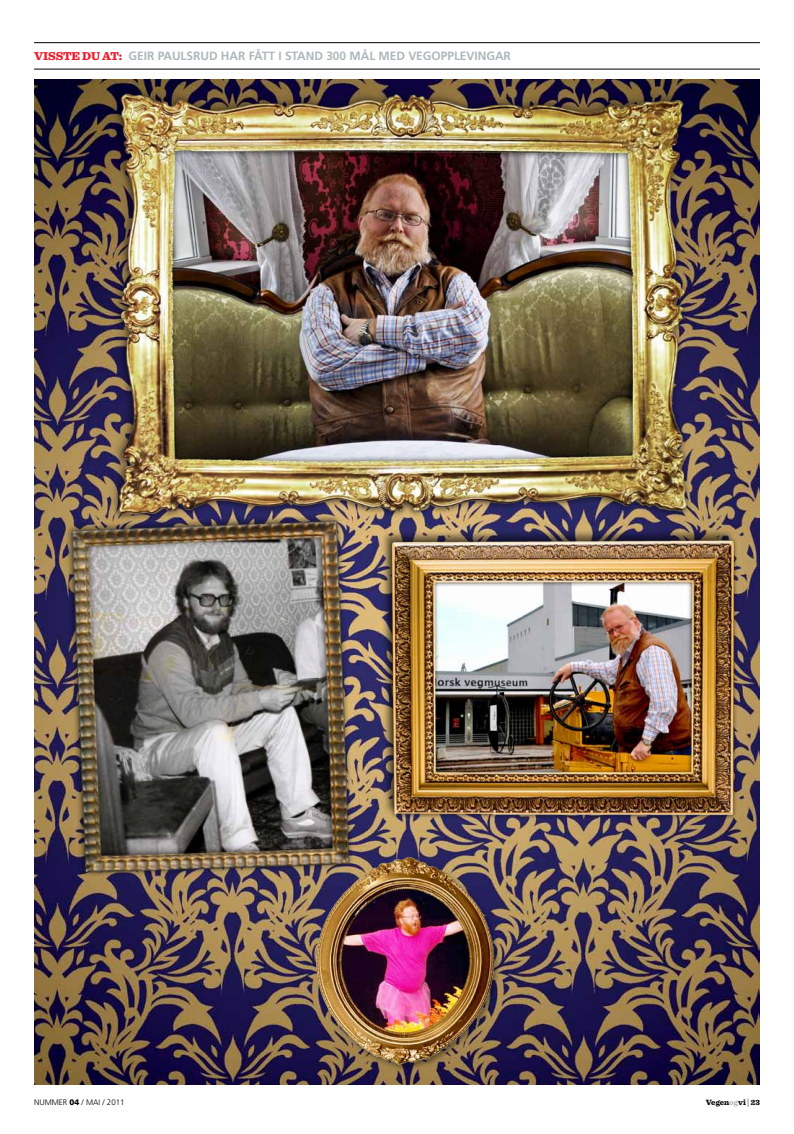
<style>
.page{position:relative;width:794px;height:1134px;background:#fff}
.page>*{position:absolute;margin:0;border:0;box-sizing:border-box;transform-origin:0 0}
.t1{font:700 12px "Frutiger LT Std";letter-spacing:-.005em;color:#b0b7bb}
.t2{font:300 8px "Frutiger LT Std";color:#000}
.t3{font:900 8px "Sentinel";color:#000}
.s1{font-family:"Sentinel";font-weight:900;color:#ed1c2e}
.s2{font-weight:900}
.s3{color:#b0b7bb}
.s4{font-weight:300;font-size:9.6px}
</style>
<div class="page">
<hr style="left:34px;top:69px;width:726px;height:1px;background:#000">
<hr style="left:34px;top:43px;width:726px;height:1px;background:#000">
<img style="left:34px;top:80px;width:726px;height:1005px">
<img style="left:313px;top:853px;width:188px;height:217px">
<img style="left:378px;top:527px;width:371px;height:297px">
<img style="left:89px;top:68px;width:641px;height:474px">
<img style="left:64px;top:508px;width:298px;height:377px">
<p class="t1" style="left:34px;top:49px;width:478px"><span class="s1">Visste du at:</span> GEIR PAULSRUD HAR FÅTT I STAND 300 MÅL M ED VEGO PPLEVINGAR</p>
<p class="t2" style="left:34px;top:1098px;width:92px">NUMMER <span class="s2">04</span> / MAI / 2011</p>
<p class="t3" style="left:706px;top:1096px;width:56px">Vegen<span class="s3">og</span>vi <span class="s4">|</span> 23</p>
</div>
